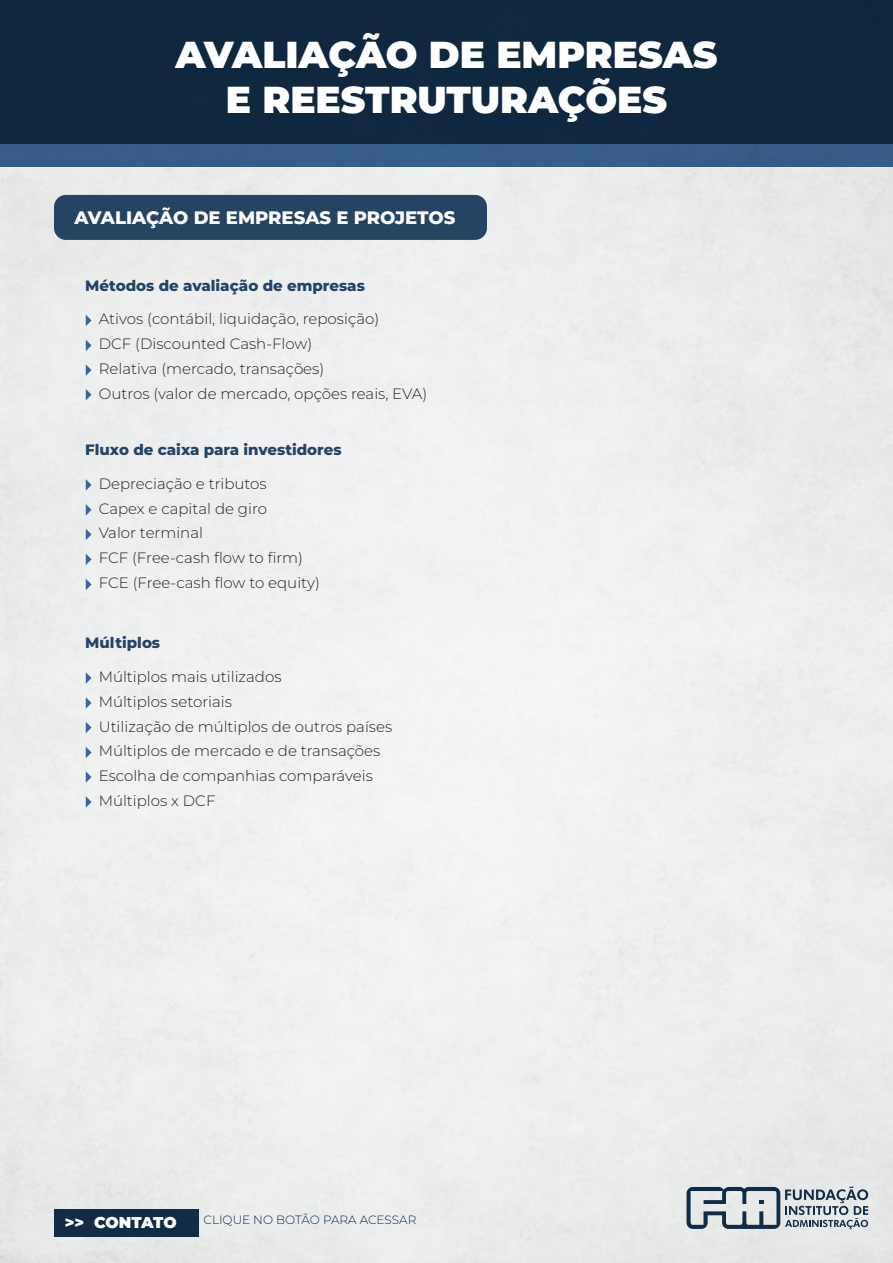
<style>
.page{position:relative;width:893px;height:1263px;background:#fff}
.page>*{position:absolute;margin:0;border:0;box-sizing:border-box;transform-origin:0 0}
.t1{font:900 37.5px/45px "Montserrat";color:#fff;text-align:center}
.t2{font:800 18px "Montserrat";color:#fff}
.t3{font:900 15.6px "Montserrat";letter-spacing:-.015em;color:#fff}
.t4{font:300 15px "Montserrat";color:#242424}
.t5{font:800 15px "Montserrat";color:#254363}
.t6{font:300 12px "Montserrat";color:#122c45}
</style>
<div class="page">
<img style="left:0;top:0;width:893px;height:1263px">
<svg style="left:686px;top:1186px;width:182px;height:43px;background:#a5aeb5"></svg>
<div style="left:54px;top:1209px;width:145px;height:27px;background:#122c45"></div>
<div style="left:54px;top:195px;width:433px;height:45px;background:#254363;border-radius:12px"></div>
<svg style="left:86px;top:315px;width:6px;height:11px"></svg>
<svg style="left:86px;top:479px;width:6px;height:12px"></svg>
<svg style="left:86px;top:529px;width:6px;height:11px"></svg>
<svg style="left:86px;top:579px;width:6px;height:11px"></svg>
<svg style="left:86px;top:672px;width:6px;height:12px"></svg>
<svg style="left:86px;top:771px;width:6px;height:12px"></svg>
<svg style="left:86px;top:722px;width:6px;height:11px"></svg>
<svg style="left:86px;top:389px;width:6px;height:11px"></svg>
<svg style="left:86px;top:340px;width:6px;height:11px"></svg>
<svg style="left:86px;top:504px;width:6px;height:12px"></svg>
<svg style="left:86px;top:554px;width:6px;height:11px"></svg>
<svg style="left:86px;top:697px;width:6px;height:12px"></svg>
<svg style="left:86px;top:796px;width:6px;height:12px"></svg>
<svg style="left:86px;top:747px;width:6px;height:11px"></svg>
<svg style="left:86px;top:364px;width:6px;height:12px"></svg>
<h1 class="t1" style="left:175px;top:30px;width:544px">AVALIAÇÃO DE EMPRESAS<br>E REESTRUTURAÇÕES</h1>
<p class="t2" style="left:74px;top:204px;width:382px">AVALIAÇÃO DE EMPRESAS E PROJETOS</p>
<p class="t5" style="left:85px;top:274px;width:281px">Métodos de avaliação de empresas</p>
<p class="t4" style="left:99px;top:309px;width:282px">Ativos (contábil, liquidação, reposição)</p>
<p class="t4" style="left:99px;top:334px;width:215px">DCF (Discounted Cash-Flow)</p>
<p class="t4" style="left:99px;top:358px;width:227px">Relativa (mercado, transações)</p>
<p class="t4" style="left:99px;top:383px;width:330px">Outros (valor de mercado, opções reais, EVA)</p>
<p class="t5" style="left:85px;top:439px;width:258px">Fluxo de caixa para investidores</p>
<p class="t4" style="left:99px;top:473px;width:169px">Depreciação e tributos</p>
<p class="t4" style="left:99px;top:523px;width:106px">Valor terminal</p>
<p class="t4" style="left:99px;top:573px;width:223px">FCE (Free-cash flow to equity)</p>
<p class="t4" style="left:99px;top:498px;width:170px">Capex e capital de giro</p>
<p class="t4" style="left:99px;top:548px;width:206px">FCF (Free-cash flow to firm)</p>
<p class="t5" style="left:85px;top:632px;width:76px">Múltiplos</p>
<p class="t4" style="left:99px;top:666px;width:184px">Múltiplos mais utilizados</p>
<p class="t4" style="left:99px;top:691px;width:135px">Múltiplos setoriais</p>
<p class="t4" style="left:99px;top:716px;width:295px">Utilização de múltiplos de outros países</p>
<p class="t4" style="left:99px;top:741px;width:283px">Múltiplos de mercado e de transações</p>
<p class="t4" style="left:99px;top:765px;width:276px">Escolha de companhias comparáveis</p>
<p class="t4" style="left:99px;top:790px;width:118px">Múltiplos x DCF</p>
<p class="t3" style="left:65px;top:1211px;width:113px">&gt;&gt; CONTATO</p>
<p class="t6" style="left:203px;top:1211px;width:214px">CLIQUE NO BOTÃO PARA ACESSAR</p>
</div>
